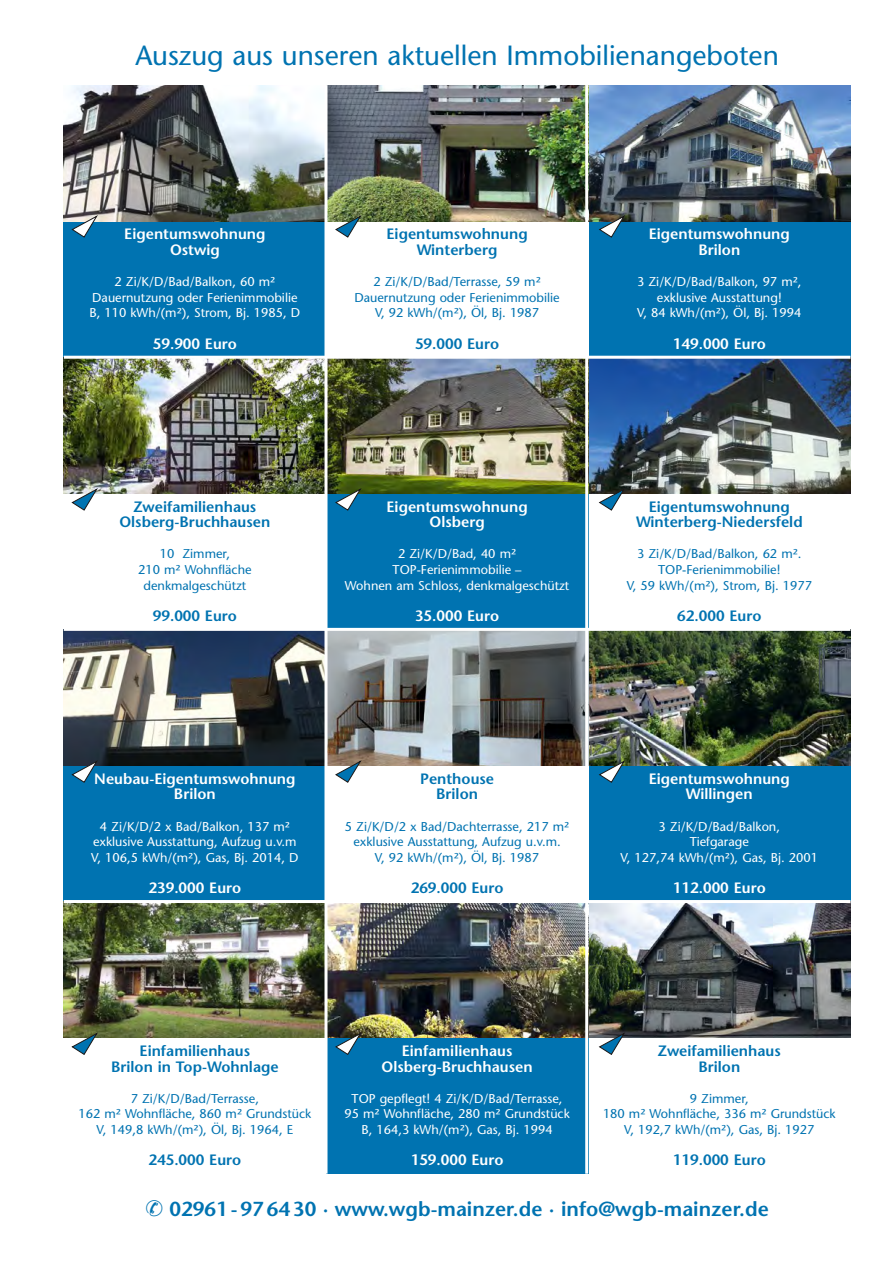
<style>
.page{position:relative;width:893px;height:1263px;background:#fff}
.page>*{position:absolute;margin:0;border:0;box-sizing:border-box;transform-origin:0 0}
.t1{font:27.75px "Stone Sans";color:#0073b1}
.t2{font:600 20.25px "Stone Sans";color:#0073b1}
.t3{font:600 15px/15.6px "Stone Sans";color:#0073b1;text-align:center}
.t4{font:600 15px/15.6px "Stone Sans";color:#fff;text-align:center}
.t5{font:12.75px/15.6px "Stone Sans";color:#fff;text-align:center}
.t6{font:12.75px/15.6px "Stone Sans";color:#0073b1;text-align:center}
</style>
<div class="page">
<div style="left:64px;top:221px;width:262px;height:136px;background:#0073b1"></div>
<div style="left:64px;top:765px;width:262px;height:136px;background:#0073b1"></div>
<div style="left:588px;top:221px;width:262px;height:136px;background:#0073b1"></div>
<div style="left:588px;top:765px;width:262px;height:136px;background:#0073b1"></div>
<div style="left:326px;top:493px;width:262px;height:136px;background:#0073b1"></div>
<div style="left:326px;top:1037px;width:262px;height:137px;background:#0073b1"></div>
<img style="left:64px;top:85px;width:786px;height:136px">
<img style="left:64px;top:359px;width:786px;height:134px">
<img style="left:64px;top:631px;width:786px;height:134px">
<img style="left:64px;top:903px;width:786px;height:134px">
<hr style="left:64px;top:356px;width:786px;height:3px;background:#fff">
<hr style="left:64px;top:628px;width:786px;height:3px;background:#fff">
<hr style="left:64px;top:900px;width:786px;height:3px;background:#fff">
<svg style="left:72px;top:1033px;width:25px;height:21px"></svg>
<svg style="left:599px;top:489px;width:25px;height:21px"></svg>
<svg style="left:599px;top:1033px;width:25px;height:21px"></svg>
<svg style="left:336px;top:216px;width:24px;height:21px"></svg>
<svg style="left:336px;top:489px;width:24px;height:21px"></svg>
<svg style="left:336px;top:1033px;width:24px;height:21px"></svg>
<svg style="left:336px;top:761px;width:24px;height:21px"></svg>
<svg style="left:72px;top:216px;width:25px;height:21px"></svg>
<svg style="left:72px;top:761px;width:25px;height:21px"></svg>
<svg style="left:599px;top:216px;width:25px;height:21px"></svg>
<svg style="left:599px;top:761px;width:25px;height:21px"></svg>
<svg style="left:72px;top:489px;width:25px;height:21px"></svg>
<hr style="left:324px;top:85px;width:3px;height:1089px;background:#fff">
<hr style="left:585px;top:85px;width:3px;height:1089px;background:#fff">
<h1 class="t1" style="left:135px;top:38px;width:645px">Auszug aus unseren aktuellen Immobilienangeboten</h1>
<p class="t4" style="left:124px;top:226px;width:143px">Eigentumswohnung<br>Ostwig</p>
<p class="t5" style="left:89px;top:274px;width:212px">2 Zi/K/D/Bad/Balkon, 60 m²<br>Dauernutzung oder Ferienimmobilie<br>B, 110 kWh/(m²), Strom, Bj. 1985, D</p>
<p class="t4" style="left:153px;top:335px;width:86px">59.900 Euro</p>
<p class="t3" style="left:386px;top:226px;width:143px">Eigentumswohnung<br>Winterberg</p>
<p class="t6" style="left:354px;top:274px;width:207px">2 Zi/K/D/Bad/Terrasse, 59 m²<br>Dauernutzung oder Ferienimmobilie<br>V, 92 kWh/(m²), Öl, Bj. 1987</p>
<p class="t3" style="left:415px;top:335px;width:86px">59.000 Euro</p>
<p class="t4" style="left:649px;top:226px;width:143px">Eigentumswohnung<br>Brilon</p>
<p class="t5" style="left:637px;top:274px;width:166px">3 Zi/K/D/Bad/Balkon, 97 m², exklusive Ausstattung!<br>V, 84 kWh/(m²), Öl, Bj. 1994</p>
<p class="t4" style="left:673px;top:335px;width:94px">149.000 Euro</p>
<p class="t3" style="left:119px;top:498px;width:152px">Zweifamilienhaus<br>Olsberg-Bruchhausen</p>
<p class="t6" style="left:138px;top:546px;width:115px">10 Zimmer,<br>210 m² Wohnfläche denkmalgeschützt</p>
<p class="t3" style="left:153px;top:608px;width:86px">99.000 Euro</p>
<p class="t4" style="left:386px;top:498px;width:143px">Eigentumswohnung<br>Olsberg</p>
<p class="t5" style="left:345px;top:546px;width:226px">2 Zi/K/D/Bad, 40 m²<br>TOP-Ferienimmobilie –<br>Wohnen am Schloss, denkmalgeschützt</p>
<p class="t4" style="left:415px;top:608px;width:86px">35.000 Euro</p>
<p class="t3" style="left:636px;top:498px;width:168px">Eigentumswohnung<br>Winterberg-Niedersfeld</p>
<p class="t6" style="left:627px;top:546px;width:187px">3 Zi/K/D/Bad/Balkon, 62 m².<br>TOP-Ferienimmobilie!<br>V, 59 kWh/(m²), Strom, Bj. 1977</p>
<p class="t3" style="left:677px;top:608px;width:86px">62.000 Euro</p>
<p class="t4" style="left:94px;top:770px;width:203px">Neubau-Eigentumswohnung<br>Brilon</p>
<p class="t5" style="left:91px;top:818px;width:209px">4 Zi/K/D/2 x Bad/Balkon, 137 m² exklusive Ausstattung, Aufzug u.v.m<br>V, 106,5 kWh/(m²), Gas, Bj. 2014, D</p>
<p class="t4" style="left:148px;top:880px;width:94px">239.000 Euro</p>
<p class="t3" style="left:420px;top:770px;width:76px">Penthouse<br>Brilon</p>
<p class="t6" style="left:345px;top:818px;width:226px">5 Zi/K/D/2 x Bad/Dachterrasse, 217 m² exklusive Ausstattung, Aufzug u.v.m.<br>V, 92 kWh/(m²), Öl, Bj. 1987</p>
<p class="t3" style="left:411px;top:880px;width:94px">269.000 Euro</p>
<p class="t4" style="left:649px;top:770px;width:143px">Eigentumswohnung<br>Willingen</p>
<p class="t5" style="left:621px;top:818px;width:199px">3 Zi/K/D/Bad/Balkon,<br>Tiefgarage<br>V, 127,74 kWh/(m²), Gas, Bj. 2001</p>
<p class="t4" style="left:673px;top:880px;width:94px">112.000 Euro</p>
<p class="t3" style="left:111px;top:1043px;width:169px">Einfamilienhaus<br>Brilon in Top-Wohnlage</p>
<p class="t6" style="left:79px;top:1090px;width:234px">7 Zi/K/D/Bad/Terrasse,<br>162 m² Wohnfläche, 860 m² Grundstück<br>V, 149,8 kWh/(m²), Öl, Bj. 1964, E</p>
<p class="t3" style="left:148px;top:1152px;width:94px">245.000 Euro</p>
<p class="t4" style="left:382px;top:1043px;width:152px">Einfamilienhaus<br>Olsberg-Bruchhausen</p>
<p class="t5" style="left:344px;top:1090px;width:227px">TOP gepflegt! 4 Zi/K/D/Bad/Terrasse,<br>95 m² Wohnfläche, 280 m² Grundstück<br>B, 164,3 kWh/(m²), Gas, Bj. 1994</p>
<p class="t4" style="left:411px;top:1152px;width:94px">159.000 Euro</p>
<h2 class="t2" style="left:145px;top:1196px;width:625px">✆ 02961 - 97 64 30 · www.wgb-mainzer.de · info@wgb-mainzer.de</h2>
<p class="t3" style="left:658px;top:1043px;width:124px">Zweifamilienhaus<br>Brilon</p>
<p class="t6" style="left:603px;top:1090px;width:234px">9 Zimmer,<br>180 m² Wohnfläche, 336 m² Grundstück<br>V, 192,7 kWh/(m²), Gas, Bj. 1927</p>
<p class="t3" style="left:673px;top:1152px;width:94px">119.000 Euro</p>
</div>
